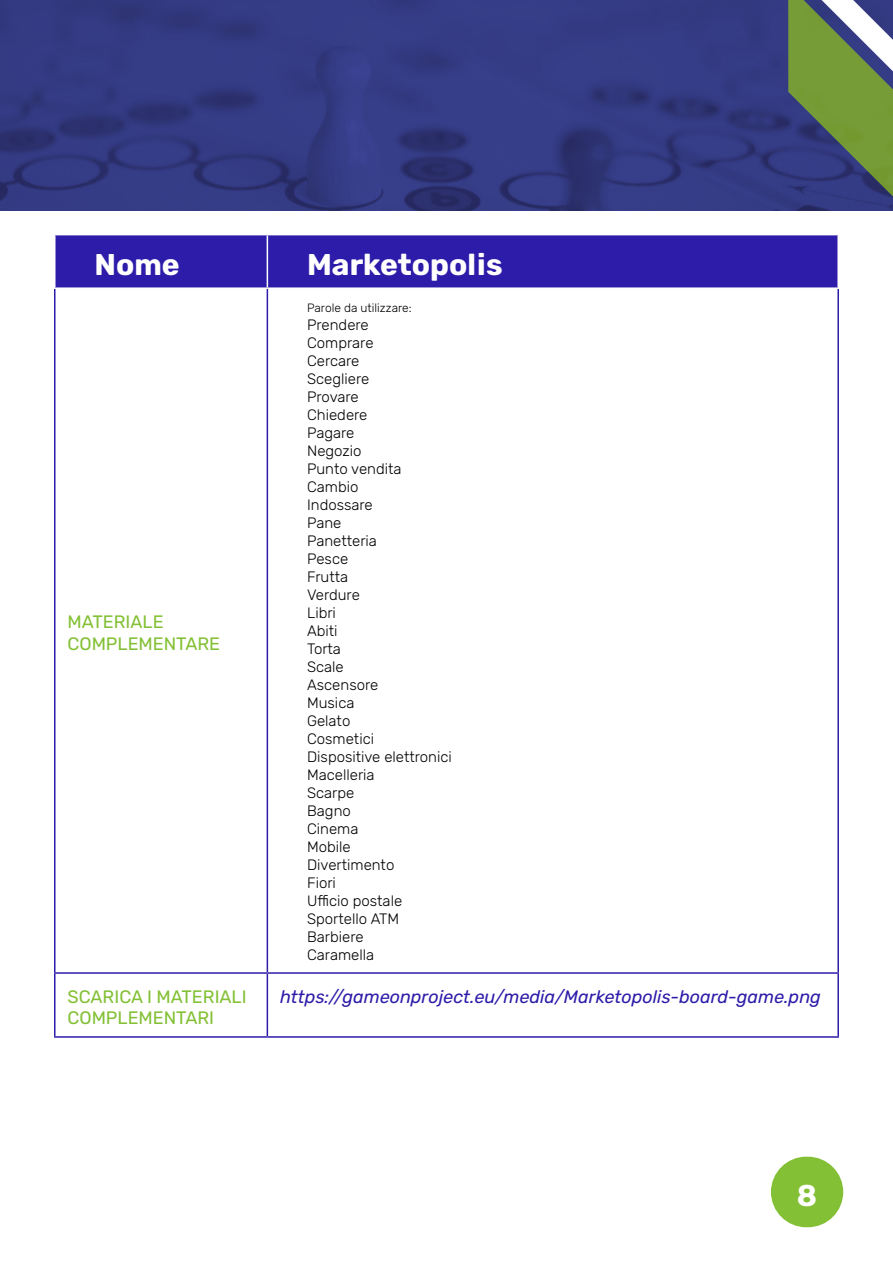
<style>
.page{position:relative;width:893px;height:1263px;background:#fff}
.page>*{position:absolute;margin:0;border:0;box-sizing:border-box;transform-origin:0 0}
.t1{font:700 30px "Rubik";color:#fff}
.t2{font:italic 18px "Rubik";color:#2d1ca9}
.t3{font:18px/21.6px "Rubik";color:#83c035}
.t4{font:300 15px/18px "Rubik";color:#000}
.t5{font:300 12px "Rubik";color:#000}
</style>
<div class="page">
<div style="left:771px;top:1157px;width:72px;height:70px;background:#83c035;border-radius:35px"></div>
<img style="left:0;top:0;width:788px;height:210px">
<svg style="left:788px;top:0;width:105px;height:211px;background:#627864"></svg>
<div style="left:56px;top:235px;width:781px;height:52px;background:#2d1ca9"></div>
<hr style="left:837px;top:289px;width:2px;height:683px;background:#2d1ca9">
<hr style="left:267px;top:235px;width:1px;height:52px;background:#fff">
<hr style="left:54px;top:289px;width:2px;height:683px;background:#2d1ca9">
<hr style="left:267px;top:289px;width:1px;height:683px;background:#2d1ca9">
<hr style="left:267px;top:974px;width:1px;height:62px;background:#2d1ca9">
<hr style="left:54px;top:972px;width:213px;height:2px;background:#2d1ca9">
<hr style="left:54px;top:974px;width:2px;height:62px;background:#2d1ca9">
<hr style="left:267px;top:972px;width:572px;height:2px;background:#2d1ca9">
<hr style="left:837px;top:974px;width:2px;height:62px;background:#2d1ca9">
<hr style="left:54px;top:1036px;width:213px;height:2px;background:#2d1ca9">
<hr style="left:267px;top:1036px;width:572px;height:2px;background:#2d1ca9">
<h1 class="t1" style="left:95px;top:248px;width:87px">Nome</h1>
<h1 class="t1" style="left:307px;top:248px;width:197px">Marketopolis</h1>
<p class="t3" style="left:68px;top:612px;width:154px">MATERIALE<br>COMPLEMENTARE</p>
<p class="t5" style="left:307px;top:301px;width:106px">Parole da utilizzare:</p>
<p class="t4" style="left:307px;top:316px;width:146px">Prendere<br>Comprare<br>Cercare<br>Scegliere<br>Provare<br>Chiedere<br>Pagare<br>Negozio<br>Punto vendita<br>Cambio<br>Indossare<br>Pane<br>Panetteria<br>Pesce<br>Frutta<br>Verdure<br>Libri<br>Abiti<br>Torta<br>Scale<br>Ascensore<br>Musica<br>Gelato<br>Cosmetici<br>Dispositive elettronici<br>Macelleria<br>Scarpe<br>Bagno<br>Cinema<br>Mobile<br>Divertimento<br>Fiori<br>Ufficio postale<br>Sportello ATM<br>Barbiere<br>Caramella</p>
<p class="t3" style="left:68px;top:986px;width:181px">SCARICA I MATERIALI<br>COMPLEMENTARI</p>
<p class="t2" style="left:280px;top:986px;width:542px">https://gameonproject.eu/media/Marketopolis-board-game.png</p>
<h1 class="t1" style="left:797px;top:1179px;width:22px">8</h1>
</div>
